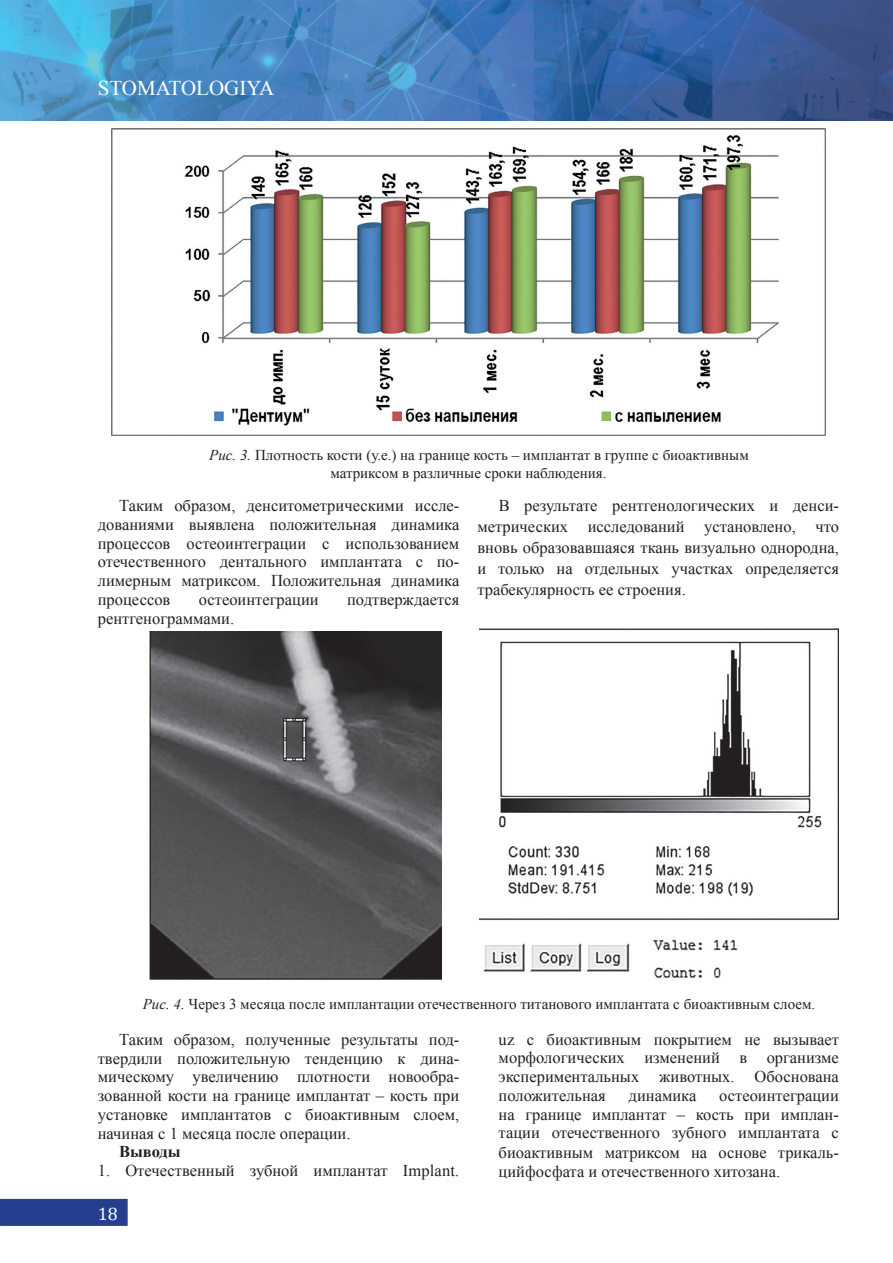
<style>
.page{position:relative;width:893px;height:1263px;background:#fff}
.page>*{position:absolute;margin:0;border:0;box-sizing:border-box;transform-origin:0 0}
.t1{font:21px "Times New Roman";color:#fff}
.t2{font:18px "Cambria";color:#fff}
.t3{font:16.5px/18.8px "Times New Roman";color:#231f20;text-align:justify}
.t4{font:700 16.5px "Times New Roman";color:#231f20}
.t5{font:15px/18px "Times New Roman";color:#231f20}
.s1{font-style:italic}
</style>
<div class="page">
<img style="left:0;top:0;width:893px;height:121px">
<div style="left:0;top:1199px;width:128px;height:27px;background:#253f8e;border:2px solid #253f8e"></div>
<img style="left:112px;top:129px;width:713px;height:306px">
<img style="left:149px;top:631px;width:292px;height:349px">
<img style="left:479px;top:628px;width:360px;height:350px">
<p class="t1" style="left:98px;top:74px;width:178px">STOMATOLOGIYA</p>
<p class="t5" style="left:330px;top:446px;width:420px;text-indent:-121px"><span class="s1">Рис. 3.</span> Плотность кости (у.е.) на границе кость – имплантат в группе с биоактивным матриксом в различные сроки наблюдения.</p>
<p class="t3" style="left:98px;top:496px;width:363px;text-indent:21px">Таким образом, денситометрическими иссле&shy;дованиями выявлена положительная динамика процессов остеоинтеграции с использованием отечественного дентального имплантата с по&shy;лимерным матриксом. Положительная динамика процессов</p>
<p class="t3" style="left:199px;top:590px;width:121px">остеоинтеграции</p>
<p class="t3" style="left:347px;top:590px;width:114px">подтверждается</p>
<p class="t3" style="left:98px;top:608px;width:138px">рентгенограммами.</p>
<p class="t3" style="left:477px;top:495px;width:363px;line-height:21px;text-indent:21px">В результате рентгенологических и денси&shy;метрических исследований установлено, что вновь образовавшаяся ткань визуально однородна, и только на отдельных участках определяется трабекулярность ее строения.</p>
<p class="t5" style="left:143px;top:995px;width:674px"><span class="s1">Рис. 4.</span> Через 3 месяца после имплантации отечественного титанового имплантата c биоактивным слоем.</p>
<p class="t3" style="left:98px;top:1030px;width:363px;text-indent:21px">Таким образом, полученные результаты под&shy;твердили положительную тенденцию к дина&shy;мическому увеличению плотности новообра&shy;зованной кости на границе имплантат – кость при установке имплантатов с биоактивным слоем, начиная с 1 месяца после операции.</p>
<p class="t4" style="left:119px;top:1140px;width:63px">Выводы</p>
<p class="t3" style="left:98px;top:1161px;width:363px">1. Отечественный зубной имплантат Implant.</p>
<p class="t2" style="left:98px;top:1203px;width:21px">18</p>
<p class="t3" style="left:499px;top:1029px;width:342px">uz с биоактивным покрытием не вызывает морфологических изменений в организме экспериментальных животных. Обоснована положительная</p>
<p class="t3" style="left:499px;top:1086px;width:342px;text-indent:221px">остеоинтеграции на границе имплантат – кость при имплан&shy;тации отечественного зубного имплантата с биоактивным матриксом на основе трикаль&shy;цийфосфата и отечественного хитозана.</p>
<p class="t3" style="left:629px;top:1086px;width:69px">динамика</p>
</div>
